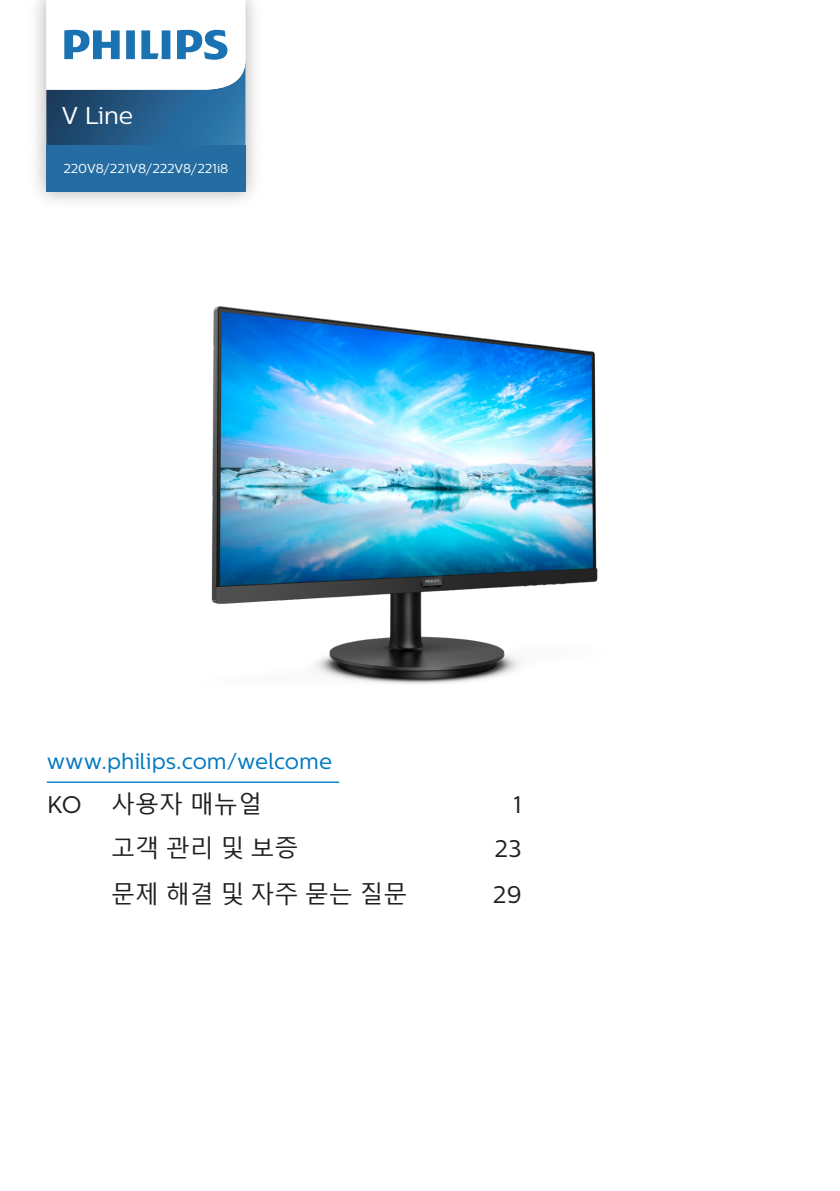
<style>
.page{position:relative;width:840px;height:1191px;background:#fff}
.page>*{position:absolute;margin:0;border:0;box-sizing:border-box;transform-origin:0 0}
.t1{font:24.4px "Centrale Sans";color:#fff}
.t2{font:24px "Malgun Gothic";color:#231f20}
.t3{font:24px "Centrale Sans";color:#231f20}
.t4{font:22px "Centrale Sans";color:#0079c2}
.t5{font:13px "Centrale Sans";color:#fff}
.s1{font-family:"Centrale Sans"}
</style>
<div class="page">
<hr style="left:47px;top:781px;width:292px;height:2px;background:#0082c5">
<img style="left:36px;top:0;width:219px;height:121px">
<svg style="left:46px;top:0;width:199px;height:121px"></svg>
<img style="left:36px;top:121px;width:219px;height:81px">
<div style="left:46px;top:145px;width:199px;height:47px;background:#246ca1"></div>
<img style="left:211px;top:306px;width:387px;height:378px">
<p class="t1" style="left:62px;top:101px;width:73px">V Line</p>
<p class="t5" style="left:63px;top:161px;width:166px">220V8/221V8/222V8/221i8</p>
<p class="t4" style="left:47px;top:748px;width:286px">www.philips.com/welcome</p>
<p class="t2" style="left:47px;top:790px;width:216px"><span class="s1">KO</span> 사용자 매뉴얼</p>
<p class="t3" style="left:513px;top:790px;width:10px">1</p>
<p class="t2" style="left:111px;top:834px;width:189px">고객 관리 및 보증</p>
<p class="t3" style="left:494px;top:834px;width:29px">23</p>
<p class="t2" style="left:111px;top:880px;width:297px">문제 해결 및 자주 묻는 질문</p>
<p class="t3" style="left:492px;top:880px;width:30px">29</p>
</div>
